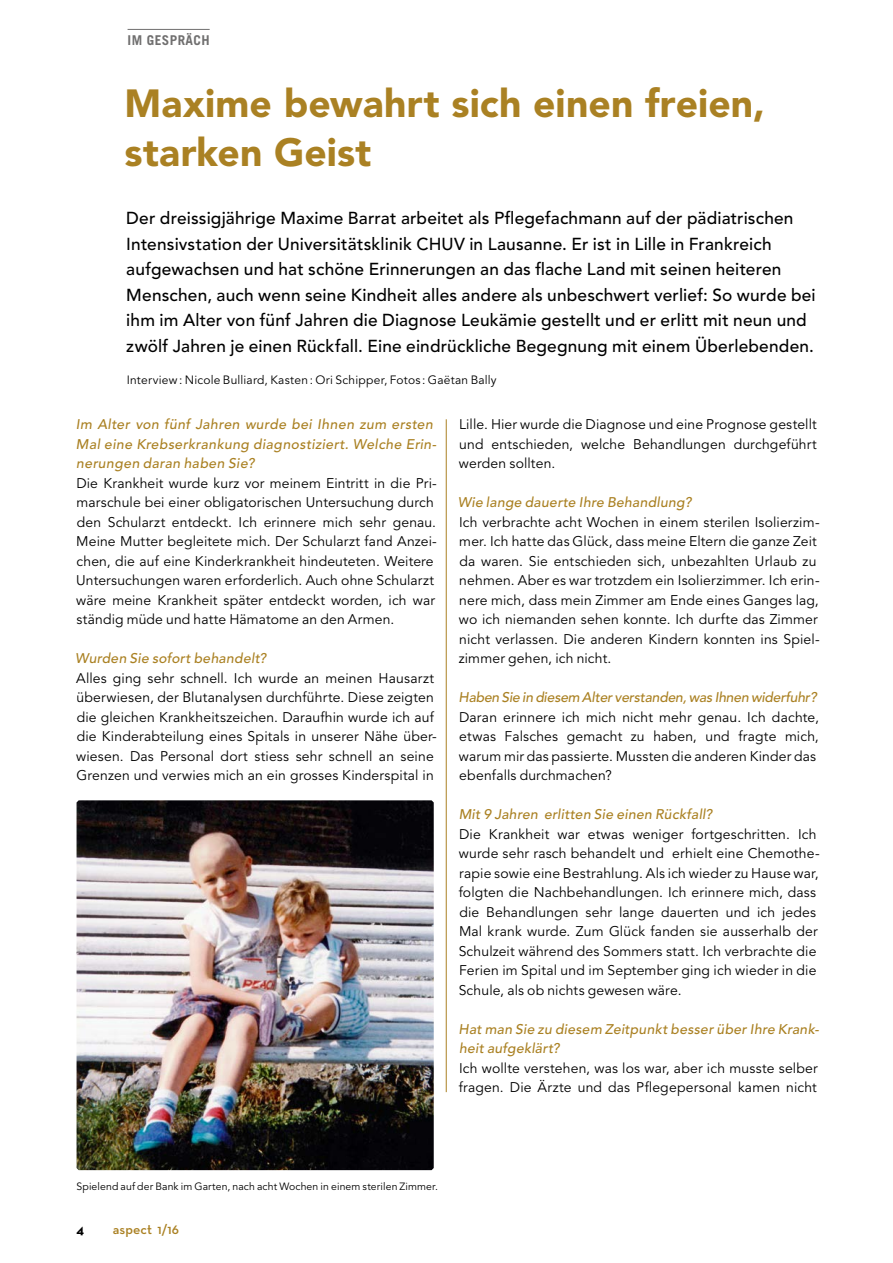
<style>
.page{position:relative;width:893px;height:1263px;background:#fff}
.page>*{position:absolute;margin:0;border:0;box-sizing:border-box;transform-origin:0 0}
.t1{font:900 39px/48.8px "Avenir LT Std";letter-spacing:.005em;color:#aa8123}
.t2{font:500 17.25px/25.5px "Avenir LT Std";letter-spacing:.01em;color:#000}
.t3{font:13.95px/19.5px "Avenir LT Std";letter-spacing:.01em;color:#000}
.t4{font:italic 500 13.95px/19.5px "Avenir LT Std";letter-spacing:.02em;color:#aa8123}
.t5{font:italic 500 13.95px "Avenir LT Std";letter-spacing:-.015em;color:#aa8123}
.t6{font:600 13.95px "Neutraface Text";letter-spacing:.005em;color:#aa8123}
.t7{font:700 13.95px "Neutraface Text";color:#000}
.t8{font:700 13.5px "Trade Gothic LT Com";letter-spacing:.03em;color:#706f6f}
.t9{font:12px "Avenir LT Std";letter-spacing:.02em;color:#000}
.t10{font:10.5px "Avenir LT Std";letter-spacing:.01em;color:#000}
</style>
<div class="page">
<hr style="left:446px;top:419px;width:1px;height:673px;background:#aa8123">
<img style="left:77px;top:800px;width:357px;height:370px">
<hr style="left:128px;top:29px;width:82px;height:1px;background:#706f6f">
<p class="t8" style="left:128px;top:32px;width:84px">IM GESPRÄCH</p>
<h1 class="t1" style="left:125px;top:79px;width:642px">Maxime bewahrt sich einen freien, starken Geist</h1>
<p class="t2" style="left:126px;top:206px;width:691px">Der dreissigjährige Maxime Barrat arbeitet als Pflegefachmann auf der pädiatrischen Intensivstation der Universitätsklinik CHUV in Lausanne. Er ist in Lille in Frankreich aufgewachsen und hat schöne Erinnerungen an das flache Land mit seinen heiteren Menschen, auch wenn seine Kindheit alles andere als unbeschwert verlief: So wurde bei ihm im Alter von fünf Jahren die Diagnose Leukämie gestellt und er erlitt mit neun und zwölf Jahren je einen Rückfall. Eine eindrückliche Begegnung mit einem Überlebenden.</p>
<p class="t9" style="left:127px;top:373px;width:371px">Interview: Nicole Bulliard, Kasten: Ori Schipper, Fotos : Gaëtan Bally</p>
<p class="t4" style="left:76px;top:415px;width:362px">Im Alter von fünf Jahren wurde bei Ihnen zum ersten<br>Mal eine Krebserkrankung diagnostiziert. Welche Erin&shy;nerungen daran haben Sie?</p>
<p class="t3" style="left:76px;top:473px;width:362px">Die Krankheit wurde kurz vor meinem Eintritt in die Pri&shy;marschule bei einer obligatorischen Untersuchung durch den Schularzt entdeckt. Ich erinnere mich sehr genau.<br>Meine Mutter begleitete mich. Der Schularzt fand Anzei&shy;chen, die auf eine Kinderkrankheit hindeuteten. Weitere Untersuchungen waren erforderlich. Auch ohne Schularzt wäre meine Krankheit später entdeckt worden, ich war ständig müde und hatte Hämatome an den Armen.</p>
<p class="t4" style="left:75px;top:649px;width:192px">Wurden Sie sofort behandelt?</p>
<p class="t3" style="left:76px;top:668px;width:362px">Alles ging sehr schnell. Ich wurde an meinen Hausarzt überwiesen, der Blutanalysen durchführte. Diese zeigten die gleichen Krankheitszeichen. Daraufhin wurde ich auf die Kinderabteilung eines Spitals in unserer Nähe über&shy;wiesen. Das Personal dort stiess sehr schnell an seine Grenzen und verwies mich an ein grosses Kinderspital in</p>
<p class="t3" style="left:459px;top:415px;width:359px;text-align:justify">Lille. Hier wurde die Diagnose und eine Prognose gestellt und entschieden, welche Behandlungen durchgeführt werden sollten.</p>
<p class="t4" style="left:458px;top:493px;width:235px">Wie lange dauerte Ihre Behandlung?</p>
<p class="t3" style="left:459px;top:512px;width:362px">Ich verbrachte acht Wochen in einem sterilen Isolierzim&shy;mer. Ich hatte das Glück, dass meine Eltern die ganze Zeit da waren. Sie entschieden sich, unbezahlten Urlaub zu nehmen. Aber es war trotzdem ein Isolierzimmer. Ich erin&shy;nere mich, dass mein Zimmer am Ende eines Ganges lag, wo ich niemanden sehen konnte. Ich durfte das Zimmer nicht verlassen. Die anderen Kindern konnten ins Spiel&shy;zimmer gehen, ich nicht.</p>
<p class="t5" style="left:459px;top:689px;width:360px">Haben Sie in diesem Alter verstanden, was Ihnen widerfuhr?</p>
<p class="t3" style="left:459px;top:707px;width:361px">Daran erinnere ich mich nicht mehr genau. Ich dachte, etwas Falsches gemacht zu haben, und fragte mich, warum mir das passierte. Mussten die anderen Kinder das ebenfalls durchmachen?</p>
<p class="t4" style="left:459px;top:805px;width:255px">Mit 9 Jahren erlitten Sie einen Rückfall?</p>
<p class="t3" style="left:459px;top:824px;width:362px">Die Krankheit war etwas weniger fortgeschritten. Ich wurde sehr rasch behandelt und erhielt eine Chemothe&shy;rapie sowie eine Bestrahlung. Als ich wieder zu Hause war, folgten die Nachbehandlungen. Ich erinnere mich, dass die Behandlungen sehr lange dauerten und ich jedes Mal krank wurde. Zum Glück fanden sie ausserhalb der Schulzeit während des Sommers statt. Ich verbrachte die Ferien im Spital und im September ging ich wieder in die Schule, als ob nichts gewesen wäre.</p>
<p class="t4" style="left:459px;top:1019px;width:362px">Hat man Sie zu diesem Zeitpunkt besser über Ihre Krank&shy;heit aufgeklärt?</p>
<p class="t3" style="left:459px;top:1058px;width:360px">Ich wollte verstehen, was los war, aber ich musste selber fragen. Die Ärzte und das Pflegepersonal kamen nicht</p>
<p class="t10" style="left:77px;top:1180px;width:363px">Spielend auf der Bank im Garten, nach acht Wochen in einem sterilen Zimmer.</p>
<p class="t7" style="left:77px;top:1220px;width:9px">4</p>
<p class="t6" style="left:113px;top:1220px;width:68px">aspect 1/16</p>
</div>
